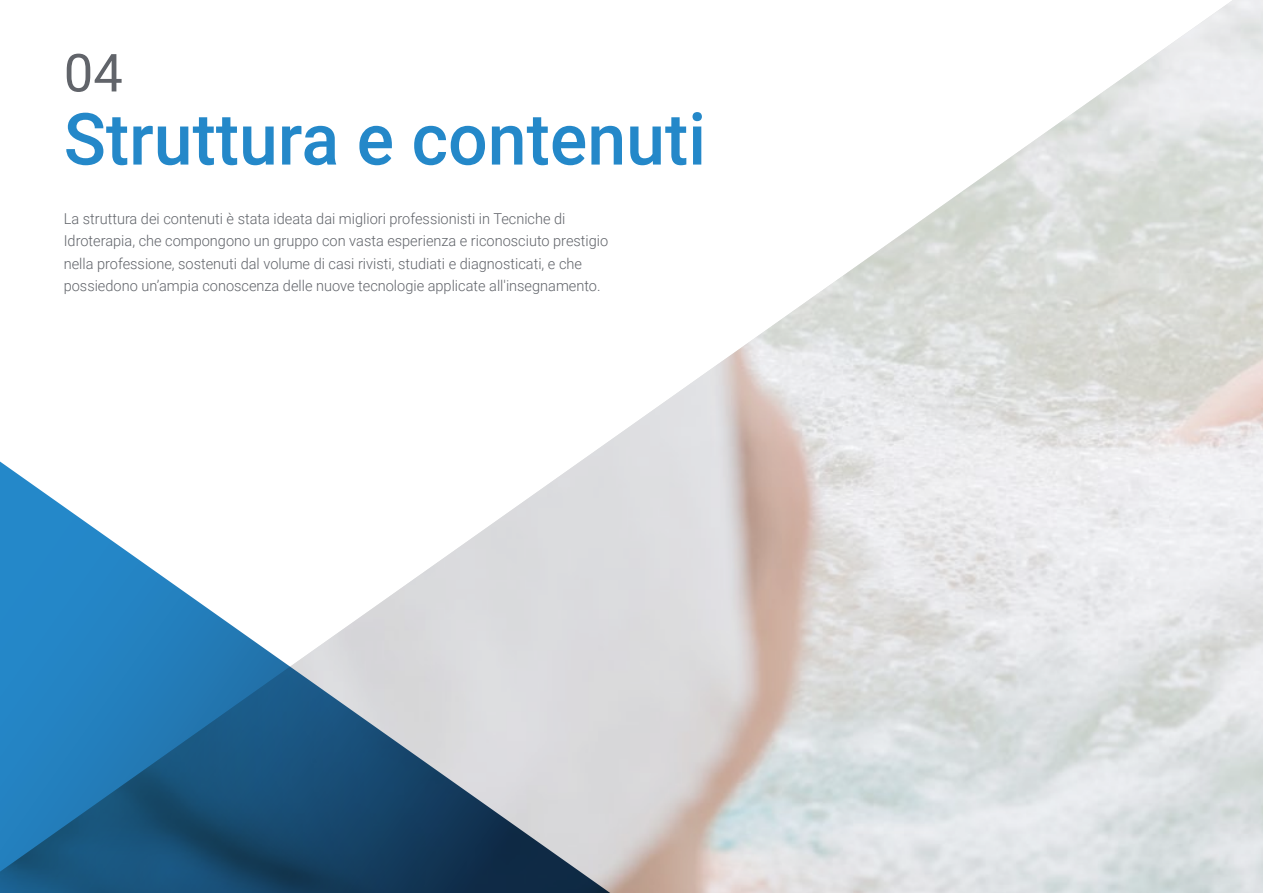
<style>
.page{position:relative;width:1263px;height:893px;background:#fff}
.page>*{position:absolute;margin:0;border:0;box-sizing:border-box;transform-origin:0 0}
.t1{font:500 72px "Roboto";color:#2488c9}
.t2{font:52.5px "Roboto";color:#61646a}
.t3{font:300 15px/22.5px "Roboto";color:#61646a}
</style>
<div class="page">
<svg style="left:0;top:446px;width:640px;height:447px"></svg>
<h2 class="t2" style="left:64px;top:36px;width:61px">04</h2>
<h1 class="t1" style="left:64px;top:89px;width:644px">Struttura e contenuti</h1>
<p class="t3" style="left:64px;top:207px;width:546px">La struttura dei contenuti è stata ideata dai migliori professionisti in Tecniche di Idroterapia, che compongono un gruppo con vasta esperienza e riconosciuto prestigio nella professione, sostenuti dal volume di casi rivisti, studiati e diagnosticati, e che possiedono un’ampia conoscenza delle nuove tecnologie applicate all'insegnamento.</p>
</div>
